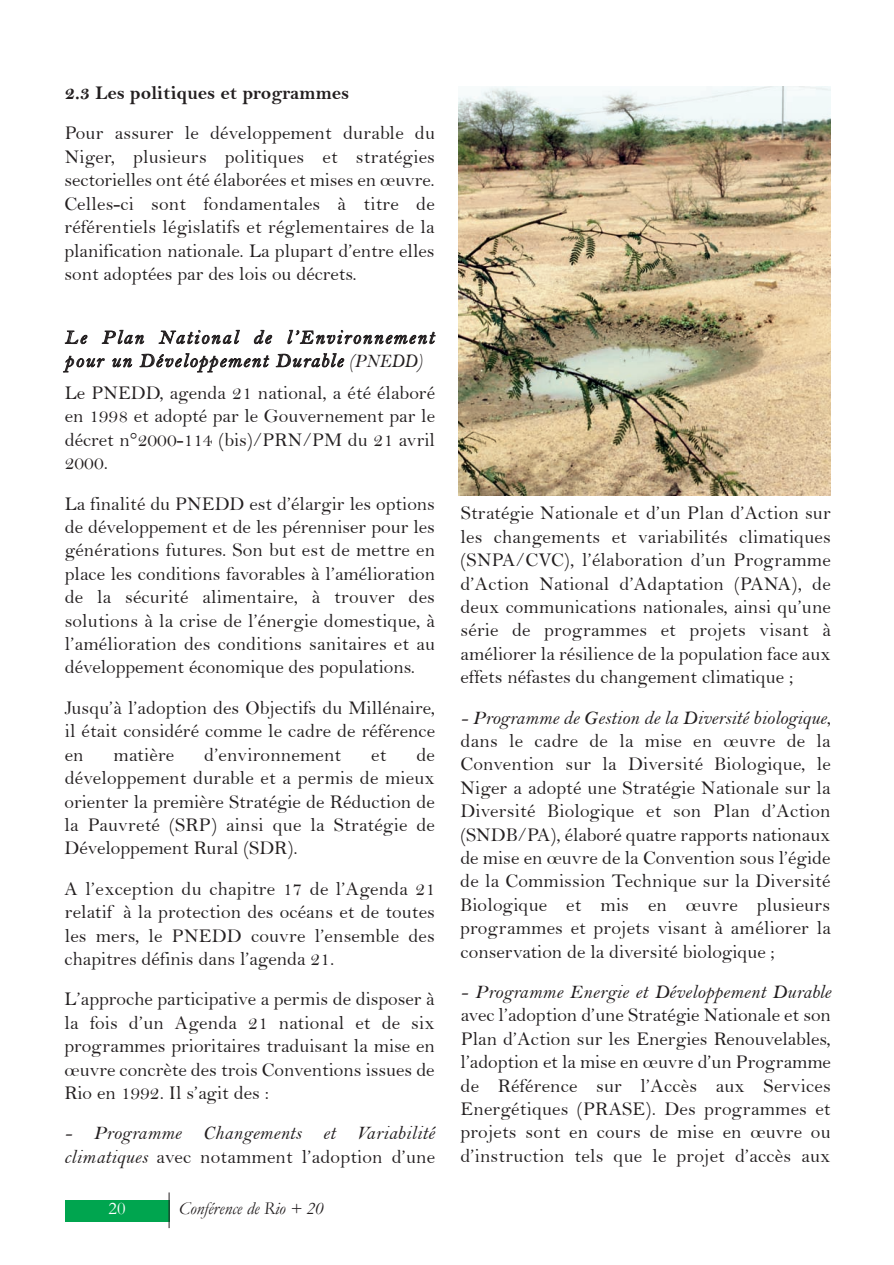
<style>
.page{position:relative;width:894px;height:1265px;background:#fff}
.page>*{position:absolute;margin:0;border:0;box-sizing:border-box;transform-origin:0 0}
.t1{font:19.5px/23.4px "Bell";color:#231f20;text-align:justify}
.t2{font:19.5px "Bell MT Italic";letter-spacing:.01em;color:#231f20}
.t3{font:19.5px/23.2px "Bell MT Italic";letter-spacing:.085em;color:#231f20}
.t4{font:19.5px "Bell MT Bold";color:#231f20}
.t5{font:italic 18px "Garamond";color:#231f20}
.t6{font:18px "Garamond";color:#fff}
.s1{font-family:"Bell MT Italic"}
.s2{font-family:"Bell"}
</style>
<div class="page">
<div style="left:65px;top:1200px;width:104px;height:21px;background:#00a54f"></div>
<hr style="left:169px;top:1192px;width:1px;height:36px;background:#231f20">
<svg style="left:65px;top:330px;width:23px;height:14px"></svg>
<svg style="left:102px;top:330px;width:42px;height:14px"></svg>
<svg style="left:158px;top:329px;width:82px;height:15px"></svg>
<svg style="left:254px;top:330px;width:18px;height:14px"></svg>
<svg style="left:287px;top:329px;width:148px;height:15px"></svg>
<svg style="left:63px;top:356px;width:42px;height:17px"></svg>
<svg style="left:112px;top:358px;width:20px;height:10px"></svg>
<svg style="left:139px;top:353px;width:130px;height:20px"></svg>
<svg style="left:275px;top:353px;width:69px;height:15px"></svg>
<img style="left:458px;top:86px;width:372px;height:410px">
<p class="t4" style="left:65px;top:83px;width:286px">2.3 les politiques et programmes</p>
<p class="t1" style="left:64px;top:122px;width:372px">Pour assurer le développement durable du Niger, plusieurs politiques et stratégies sectorielles ont été élaborées et mises en œuvre.<br>Celles-ci sont fondamentales à titre de référentiels législatifs et réglementaires de la planification nationale. La plupart d’entre elles sont adoptées par des lois ou décrets.</p>
<p class="t3" style="left:64px;top:326px;width:370px">Le Plan National de l’Environnement pour un Développement Durable (PNEDD)</p>
<p class="t1" style="left:65px;top:382px;width:371px">Le PNEDD, agenda 21 national, a été élaboré en 1998 et adopté par le Gouvernement par le décret n°2000-114 (bis)/PRN/PM du 21 avril 2000.</p>
<p class="t1" style="left:65px;top:492px;width:372px">La finalité du PNEDD est d’élargir les options de développement et de les pérenniser pour les générations futures. Son but est de mettre en place les conditions favorables à l’amélioration de la sécurité alimentaire, à trouver des solutions à la crise de l’énergie domestique, à l’amélioration des conditions sanitaires et au développement économique des populations.</p>
<p class="t1" style="left:65px;top:697px;width:372px">Jusqu’à l’adoption des Objectifs du Millénaire, il était considéré comme le cadre de référence en</p>
<p class="t1" style="left:65px;top:743px;width:371px;text-indent:352px">de développement durable et a permis de mieux orienter la première Stratégie de Réduction de la Pauvreté (SRP) ainsi que la Stratégie de Développement Rural (SDR).</p>
<p class="t1" style="left:65px;top:877px;width:372px">A l’exception du chapitre 17 de l’Agenda 21 relatif à la protection des océans et de toutes les mers, le PNEDD couvre l’ensemble des chapitres définis dans l’agenda 21.</p>
<p class="t1" style="left:64px;top:988px;width:372px">L’approche participative a permis de disposer à la fois d’un Agenda 21 national et de six programmes prioritaires traduisant la mise en œuvre concrète des trois Conventions issues de Rio en 1992. Il s’agit des :</p>
<p class="t2" style="left:64px;top:1123px;width:371px">- Programme Changements et Variabilité</p>
<p class="t1" style="left:64px;top:1145px;width:372px"><span class="s1">climatiques</span> avec notamment l’adoption d’une</p>
<p class="t1" style="left:114px;top:743px;width:62px">matière</p>
<p class="t1" style="left:204px;top:743px;width:138px">d’environnement</p>
<p class="t1" style="left:371px;top:743px;width:17px">et</p>
<p class="t6" style="left:108px;top:1199px;width:18px">20</p>
<p class="t5" style="left:179px;top:1199px;width:146px">Conférence de Rio + 20</p>
<p class="t1" style="left:460px;top:502px;width:372px">Stratégie Nationale et d’un Plan d’Action sur les changements et variabilités climatiques (SNPA/CVC), l’élaboration d’un Programme d’Action National d’Adaptation (PANA), de deux communications nationales, ainsi qu’une série de programmes et projets visant à améliorer la résilience de la population face aux effets néfastes du changement climatique ;</p>
<p class="t2" style="left:460px;top:707px;width:372px">- Programme de Gestion de la Diversité biologique<span class="s2">,</span></p>
<p class="t1" style="left:460px;top:730px;width:372px">dans le cadre de la mise en œuvre de la Convention sur la Diversité Biologique, le Niger a adopté une Stratégie Nationale sur la Diversité Biologique et son Plan d’Action (SNDB/PA), élaboré quatre rapports nationaux de mise en œuvre de la Convention sous l’égide de la Commission Technique sur la Diversité Biologique et mis en œuvre plusieurs programmes et projets visant à améliorer la conservation de la diversité biologique ;</p>
<p class="t2" style="left:460px;top:982px;width:371px">- Programme Energie et Développement Durable</p>
<p class="t1" style="left:460px;top:1004px;width:372px">avec l’adoption d’une Stratégie Nationale et son Plan d’Action sur les Energies Renouvelables, l’adoption et la mise en œuvre d’un Programme de Référence sur l’Accès aux Services Energétiques (PRASE). Des programmes et projets sont en cours de mise en œuvre ou d’instruction tels que le projet d’accès aux</p>
</div>
